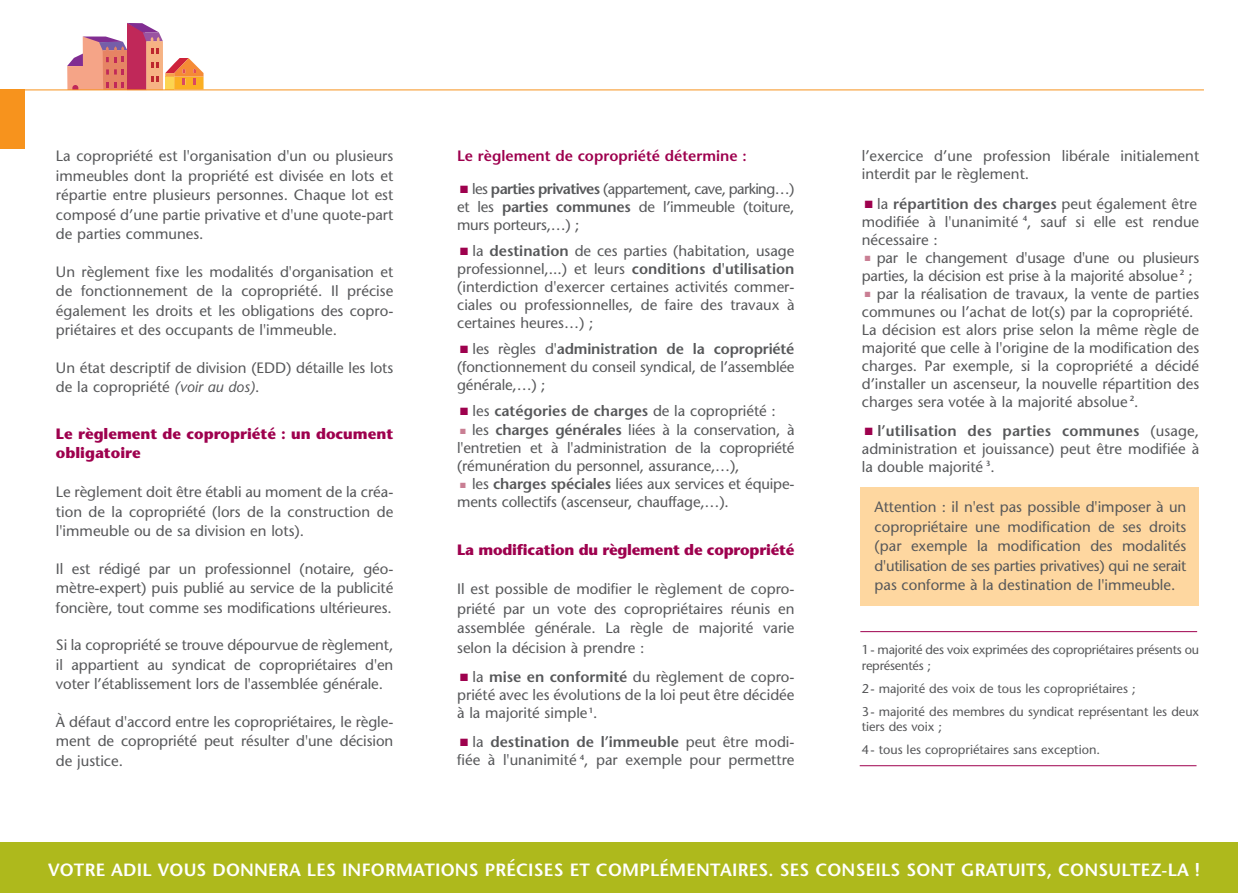
<style>
.page{position:relative;width:1238px;height:893px;background:#fff}
.page>*{position:absolute;margin:0;border:0;box-sizing:border-box;transform-origin:0 0}
.t1{font:600 17.7px "Stone Sans";letter-spacing:.01em;color:#fff}
.t2{font:15px/19.5px "Stone Sans";color:#57585a;text-align:justify}
.t3{font:700 15px/19.5px "Stone Sans";color:#9e014e}
.t4{font:600 15px/32.1px "Stone Sans";color:#9e014e}
.t5{font:12.75px/23.1px "Stone Sans";letter-spacing:-.005em;color:#57585a}
.t6{font:10.5px "Zapf Dingbats ITC";color:#9e014e}
.t7{font:7.5px "Zapf Dingbats ITC";color:#c97e93}
.s1{font-style:italic}
.s2{font-weight:400;color:#57585a}
.s3{color:#57585a}
.s4{font-weight:600}
</style>
<div class="page">
<div style="left:860px;top:487px;width:338px;height:119px;background:#fed7a0"></div>
<div style="left:0;top:843px;width:1237px;height:50px;background:#aeb91c"></div>
<svg style="left:67px;top:23px;width:136px;height:67px"></svg>
<div style="left:0;top:90px;width:25px;height:59px;background:#f7931d"></div>
<hr style="left:25px;top:90px;width:1178px;height:1px;background:#f7931d">
<hr style="left:859px;top:765px;width:337px;height:1px;background:#9e014e">
<hr style="left:860px;top:631px;width:337px;height:1px;background:#9e014e">
<p class="t2" style="left:56px;top:148px;width:339px">La copropriété est l'organisation d'un ou plusieurs immeubles dont la propriété est divisée en lots et répartie entre plusieurs personnes. Chaque lot est composé d’une partie privative et d'une quote-part de parties communes.</p>
<p class="t2" style="left:56px;top:263px;width:339px">Un règlement fixe les modalités d'organisation et de fonctionnement de la copropriété. Il précise également les droits et les obligations des copro&shy;priétaires et des occupants de l'immeuble.</p>
<p class="t2" style="left:56px;top:359px;width:339px">Un état descriptif de division (EDD) détaille les lots de la copropriété <span class="s1">(voir au dos)</span>.</p>
<p class="t3" style="left:56px;top:425px;width:339px">Le règlement de copropriété : un document obligatoire</p>
<p class="t2" style="left:56px;top:484px;width:339px">Le règlement doit être établi au moment de la créa&shy;tion de la copropriété (lors de la construction de l'immeuble ou de sa division en lots).</p>
<p class="t2" style="left:56px;top:560px;width:339px">Il est rédigé par un professionnel (notaire, géo&shy;mètre-expert) puis publié au service de la publicité foncière, tout comme ses modifications ultérieures.</p>
<p class="t2" style="left:56px;top:637px;width:339px">Si la copropriété se trouve dépourvue de règlement, il appartient au syndicat de copropriétaires d'en voter l’établissement lors de l'assemblée générale.</p>
<p class="t2" style="left:56px;top:713px;width:339px">À défaut d'accord entre les copropriétaires, le règle&shy;ment de copropriété peut résulter d'une décision de justice.</p>
<p class="t4" style="left:472px;top:142px;width:324px;text-indent:-15px">Le règlement de copropriété détermine :<br><span class="s2">les</span> <span class="s3">parties privatives</span> <span class="s2">(appartement, cave, parking…)</span></p>
<p class="t2" style="left:457px;top:199px;width:339px;line-height:18px">et les <span class="s4">parties communes</span> de l’immeuble (toiture, murs porteurs,…) ;</p>
<p class="t2" style="left:457px;top:243px;width:339px;line-height:18px;text-indent:15px">la <span class="s4">destination</span> de ces parties (habitation, usage professionnel,...) et leurs <span class="s4">conditions d'utilisation </span>(interdiction d'exercer certaines activités commer&shy;ciales ou professionnelles, de faire des travaux à certaines heures…) ;</p>
<p class="t2" style="left:457px;top:341px;width:339px;line-height:18px;text-indent:15px">les règles d'<span class="s4">administration de la copropriété </span>(fonctionnement du conseil syndical, de l’assemblée générale,…) ;</p>
<p class="t2" style="left:472px;top:403px;width:305px">les <span class="s4">catégories de charges</span> de la copropriété :</p>
<p class="t2" style="left:472px;top:422px;width:324px">les <span class="s4">charges générales</span> liées à la conservation, à</p>
<p class="t2" style="left:457px;top:440px;width:339px">l'entretien et à l'administration de la copropriété</p>
<p class="t2" style="left:457px;top:458px;width:284px">(rémunération du personnel, assurance,…),</p>
<p class="t2" style="left:472px;top:476px;width:324px">les <span class="s4">charges spéciales</span> liées aux services et équipe-</p>
<p class="t2" style="left:457px;top:494px;width:273px">ments collectifs (ascenseur, chauffage,…).</p>
<p class="t3" style="left:457px;top:542px;width:339px">La modification du règlement de copropriété</p>
<p class="t2" style="left:457px;top:581px;width:339px">Il est possible de modifier le règlement de copro&shy;priété par un vote des copropriétaires réunis en assemblée générale. La règle de majorité varie selon la décision à prendre :</p>
<p class="t2" style="left:457px;top:669px;width:339px;line-height:18px;text-indent:15px">la <span class="s4">mise en conformité</span> du règlement de copro&shy;priété avec les évolutions de la loi peut être décidée à la majorité simple <sup>1</sup>.</p>
<p class="t2" style="left:457px;top:734px;width:339px;line-height:18px;text-align:right">la <span class="s4">destination de l’immeuble</span> peut être modi&shy;fiée à l'unanimité <sup>4</sup>, par exemple pour permettre</p>
<p class="t6" style="left:460px;top:183px;width:9px">■</p>
<p class="t6" style="left:460px;top:245px;width:9px">■</p>
<p class="t6" style="left:460px;top:343px;width:9px">■</p>
<p class="t6" style="left:460px;top:405px;width:9px">■</p>
<p class="t7" style="left:460px;top:427px;width:7px">■</p>
<p class="t7" style="left:460px;top:481px;width:7px">■</p>
<p class="t6" style="left:460px;top:671px;width:9px">■</p>
<p class="t6" style="left:460px;top:736px;width:9px">■</p>
<p class="t2" style="left:861px;top:149px;width:339px;line-height:18px">l’exercice d’une profession libérale initialement interdit par le règlement.</p>
<p class="t2" style="left:861px;top:196px;width:339px;line-height:18px;text-align:left;text-indent:15px">la <span class="s4">répartition des charges</span> peut également être modifiée à l'unanimité <sup>4</sup>, sauf si elle est rendue nécessaire :</p>
<p class="t2" style="left:876px;top:249px;width:324px">par le changement d'usage d'une ou plusieurs</p>
<p class="t2" style="left:861px;top:267px;width:332px">parties, la décision est prise à la majorité absolue <sup>2</sup> ;</p>
<p class="t2" style="left:876px;top:285px;width:324px">par la réalisation de travaux, la vente de parties</p>
<p class="t2" style="left:861px;top:303px;width:333px">communes ou l’achat de lot(s) par la copropriété.</p>
<p class="t2" style="left:861px;top:321px;width:339px">La décision est alors prise selon la même règle de</p>
<p class="t2" style="left:861px;top:339px;width:339px">majorité que celle à l'origine de la modification des</p>
<p class="t2" style="left:861px;top:357px;width:339px">charges. Par exemple, si la copropriété a décidé</p>
<p class="t2" style="left:861px;top:375px;width:339px">d’installer un ascenseur, la nouvelle répartition des</p>
<p class="t2" style="left:861px;top:393px;width:278px">charges sera votée à la majorité absolue <sup>2</sup>.</p>
<p class="t2" style="left:861px;top:423px;width:339px;line-height:18px;text-indent:16px"><span class="s4">l’utilisation des parties communes</span> (usage, administration et jouissance) peut être modifiée à la double majorité <sup>3</sup>.</p>
<p class="t2" style="left:874px;top:499px;width:313px">Attention : il n'est pas possible d'imposer à un copropriétaire une modification de ses droits (par exemple la modification des modalités d'utilisation de ses parties privatives) qui ne serait pas conforme à la destination de l'immeuble.</p>
<p class="t6" style="left:864px;top:198px;width:9px">■</p>
<p class="t7" style="left:864px;top:254px;width:7px">■</p>
<p class="t7" style="left:864px;top:290px;width:7px">■</p>
<p class="t6" style="left:864px;top:425px;width:9px">■</p>
<p class="t5" style="left:861px;top:644px;width:339px;line-height:15.3px">1- majorité des voix exprimées des copropriétaires présents ou représentés ;</p>
<p class="t5" style="left:861px;top:678px;width:339px">2- majorité des voix de tous les copropriétaires ;<br>3- majorité des membres du syndicat représentant les deux</p>
<p class="t5" style="left:861px;top:716px;width:240px">tiers des voix ;<br>4- tous les copropriétaires sans exception.</p>
<p class="t1" style="left:48px;top:863px;width:1153px">VOTRE ADIL VOUS DONNERA LES INFORMATIONS PRÉCISES ET COMPLÉMENTAIRES. SES CONSEILS SONT GRATUITS, CONSULTEZ-LA !</p>
</div>
